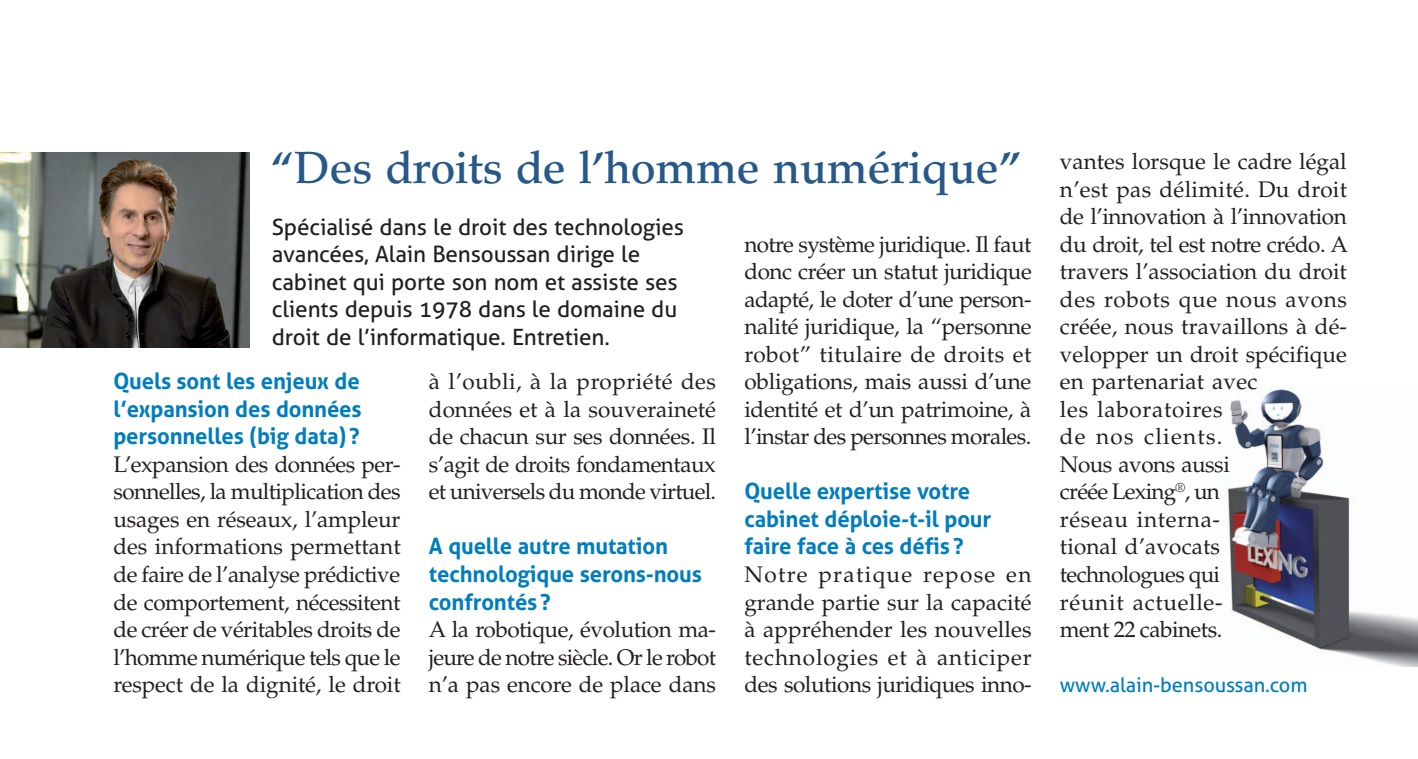
<style>
.page{position:relative;width:1418px;height:759px;background:#fff}
.page>*{position:absolute;margin:0;border:0;box-sizing:border-box;transform-origin:0 0}
.t1{font:500 45px "Palatino";letter-spacing:-.01em;color:#26588a}
.t2{font:22.5px/27.5px "Palatino";letter-spacing:-.015em;color:#231f20;text-align:justify}
.t3{font:700 22.5px/27.5px "Aller";letter-spacing:-.005em;color:#007dbe}
.t4{font:22.5px/27.5px "Aller";letter-spacing:-.005em;color:#231f20}
.t5{font:20px "Aller";letter-spacing:-.005em;color:#007dbe}
</style>
<div class="page">
<img style="left:1227px;top:389px;width:190px;height:277px">
<img style="left:0;top:152px;width:250px;height:195px">
<h1 class="t1" style="left:272px;top:141px;width:750px">“Des droits de l’homme numérique”</h1>
<p class="t4" style="left:272px;top:213px;width:414px">Spécialisé dans le droit des technologies avancées, Alain Bensoussan dirige le cabinet qui porte son nom et assiste ses clients depuis 1978 dans le domaine du droit de l’informatique. Entretien.</p>
<p class="t2" style="left:744px;top:230px;width:289px">notre système juridique. Il faut donc créer un statut juridique adapté, le doter d’une person&shy;nalité juridique, la “personne robot” titulaire de droits et obligations, mais aussi d’une identité et d’un patrimoine, à l’instar des personnes morales.</p>
<p class="t3" style="left:744px;top:477px;width:248px">Quelle expertise votre cabinet déploie-t-il pour faire face à ces défis?</p>
<p class="t2" style="left:744px;top:560px;width:289px">Notre pratique repose en grande partie sur la capacité à appréhender les nouvelles technologies et à anticiper des solutions juridiques inno-</p>
<p class="t3" style="left:113px;top:367px;width:250px;text-align:justify">Quels sont les enjeux de l’expansion des données personnelles (big data)?</p>
<p class="t2" style="left:113px;top:450px;width:289px">L’expansion des données per&shy;sonnelles, la multiplication des usages en réseaux, l’ampleur des informations permettant de faire de l’analyse prédictive de comportement, nécessitent de créer de véritables droits de l’homme numérique tels que le respect de la dignité, le droit</p>
<p class="t2" style="left:429px;top:368px;width:289px">à l’oubli, à la propriété des données et à la souveraineté de chacun sur ses données. Il s’agit de droits fondamentaux et universels du monde virtuel.</p>
<p class="t3" style="left:429px;top:532px;width:274px">A quelle autre mutation technologique serons-nous confrontés?</p>
<p class="t2" style="left:429px;top:615px;width:289px">A la robotique, évolution ma&shy;jeure de notre siècle. Or le robot n’a pas encore de place dans</p>
<p class="t2" style="left:1059px;top:148px;width:289px;text-align:left">vantes lorsque le cadre légal n’est pas délimité. Du droit de l’innovation à l’innovation du droit, tel est notre crédo. A travers l’association du droit des robots que nous avons créée, nous travaillons à dé&shy;velopper un droit spécifique en partenariat avec<br>les laboratoires<br>de nos clients.<br>Nous avons aussi<br>créée Lexing<sup>®</sup>, un<br>réseau interna-<br>tional d’avocats technologues qui<br>réunit actuelle-<br>ment 22 cabinets.</p>
<p class="t5" style="left:1059px;top:672px;width:249px">www.alain-bensoussan.com</p>
</div>
